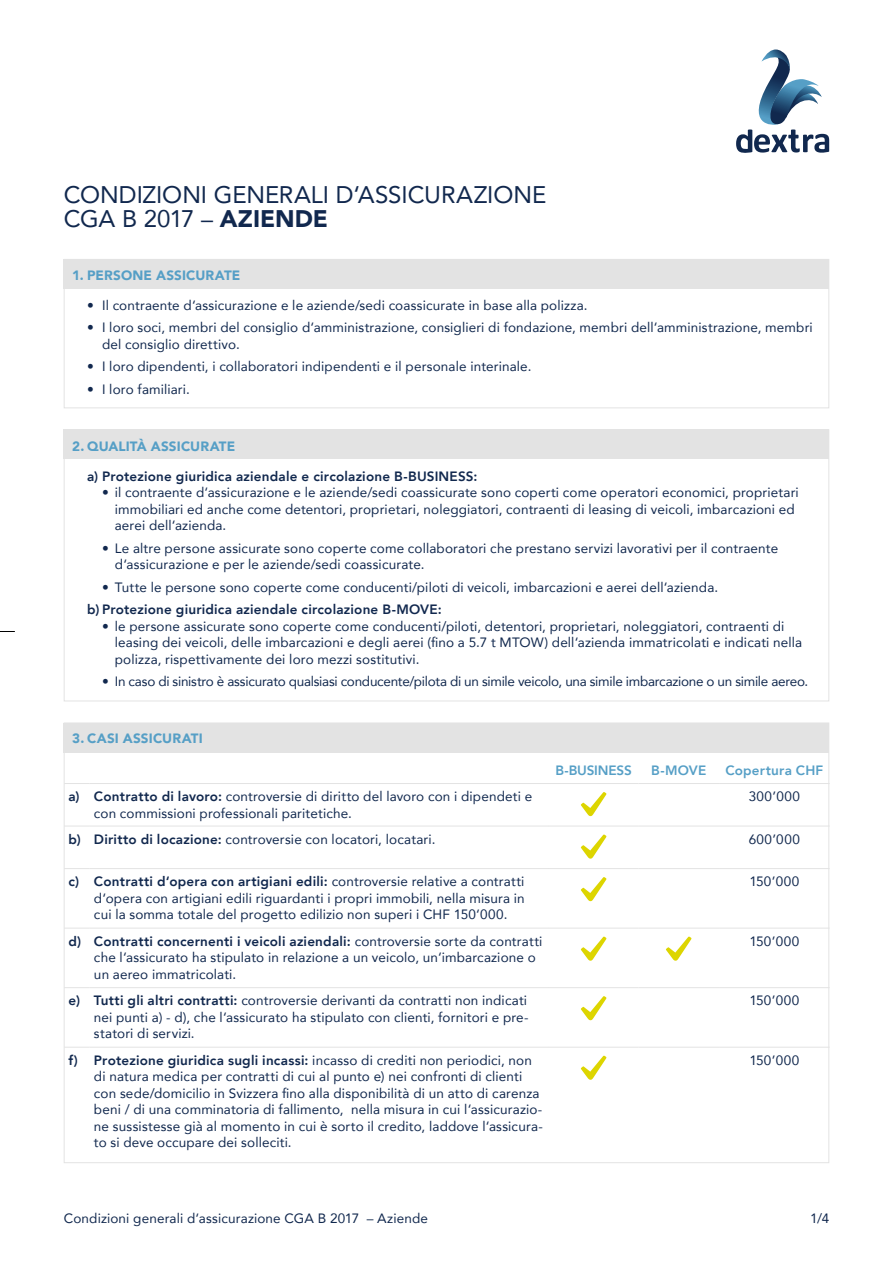
<style>
.page{position:relative;width:893px;height:1263px;background:#fff}
.page>*{position:absolute;margin:0;border:0;box-sizing:border-box;transform-origin:0 0}
.t1{font:24px/24px "Avenir";color:#11284e}
.t2{font:13.5px/16.5px "Avenir";letter-spacing:.01em;color:#11284e}
.t3{font:13.5px "Avenir";letter-spacing:-.02em;color:#11284e}
.t4{font:800 13.5px "Avenir";letter-spacing:.015em;color:#11284e}
.t5{font:900 13.5px "Avenir";letter-spacing:.01em;color:#569fc6}
.t6{font:800 13.5px "Avenir";letter-spacing:.015em;color:#569fc6}
.t7{font:800 13.5px "Avenir";letter-spacing:-.015em;color:#569fc6}
.s1{font-weight:900}
.s2{font-weight:800}
</style>
<div class="page">
<svg style="left:0;top:631px;width:15px;height:1px"></svg>
<svg style="left:736px;top:50px;width:93px;height:103px"></svg>
<div style="left:64px;top:259px;width:765px;height:30px;background:#e3e3e3"></div>
<div style="left:64px;top:429px;width:765px;height:30px;background:#e3e3e3"></div>
<div style="left:64px;top:723px;width:765px;height:29px;background:#e3e3e3"></div>
<svg style="left:64px;top:826px;width:26px;height:1px"></svg>
<hr style="left:90px;top:826px;width:459px;height:1px;background:#e3e3e3">
<hr style="left:549px;top:826px;width:89px;height:1px;background:#e3e3e3">
<hr style="left:638px;top:826px;width:81px;height:1px;background:#e3e3e3">
<hr style="left:719px;top:826px;width:111px;height:1px;background:#e3e3e3">
<svg style="left:64px;top:868px;width:26px;height:1px"></svg>
<hr style="left:90px;top:868px;width:459px;height:1px;background:#e3e3e3">
<hr style="left:549px;top:868px;width:89px;height:1px;background:#e3e3e3">
<hr style="left:638px;top:868px;width:81px;height:1px;background:#e3e3e3">
<hr style="left:719px;top:868px;width:111px;height:1px;background:#e3e3e3">
<svg style="left:64px;top:928px;width:26px;height:1px"></svg>
<hr style="left:90px;top:928px;width:459px;height:1px;background:#e3e3e3">
<hr style="left:549px;top:928px;width:89px;height:1px;background:#e3e3e3">
<hr style="left:638px;top:928px;width:81px;height:1px;background:#e3e3e3">
<hr style="left:719px;top:928px;width:111px;height:1px;background:#e3e3e3">
<svg style="left:64px;top:987px;width:26px;height:1px"></svg>
<hr style="left:90px;top:987px;width:459px;height:1px;background:#e3e3e3">
<hr style="left:549px;top:987px;width:89px;height:1px;background:#e3e3e3">
<hr style="left:638px;top:987px;width:81px;height:1px;background:#e3e3e3">
<hr style="left:719px;top:987px;width:111px;height:1px;background:#e3e3e3">
<svg style="left:64px;top:1047px;width:26px;height:1px"></svg>
<hr style="left:90px;top:1047px;width:459px;height:1px;background:#e3e3e3">
<hr style="left:549px;top:1047px;width:89px;height:1px;background:#e3e3e3">
<hr style="left:638px;top:1047px;width:81px;height:1px;background:#e3e3e3">
<hr style="left:719px;top:1047px;width:111px;height:1px;background:#e3e3e3">
<svg style="left:64px;top:783px;width:26px;height:1px"></svg>
<hr style="left:90px;top:783px;width:459px;height:1px;background:#e3e3e3">
<hr style="left:549px;top:783px;width:89px;height:1px;background:#e3e3e3">
<hr style="left:638px;top:783px;width:81px;height:1px;background:#e3e3e3">
<hr style="left:719px;top:783px;width:111px;height:1px;background:#e3e3e3">
<svg style="left:581px;top:792px;width:25px;height:24px"></svg>
<svg style="left:581px;top:834px;width:25px;height:25px"></svg>
<svg style="left:581px;top:877px;width:25px;height:24px"></svg>
<svg style="left:581px;top:936px;width:25px;height:25px"></svg>
<svg style="left:666px;top:936px;width:25px;height:25px"></svg>
<svg style="left:581px;top:996px;width:25px;height:24px"></svg>
<svg style="left:581px;top:1055px;width:25px;height:25px"></svg>
<h1 class="t1" style="left:64px;top:182px;width:484px">CONDIZIONI GENERALI D‘ASSICURAZIONE<br>CGA B 2017 – <span class="s1">AZIENDE</span></h1>
<p class="t5" style="left:72px;top:263px;width:170px">1. PERSONE ASSICURATE</p>
<p class="t2" style="left:87px;top:296px;width:502px"><span class="s2">•</span> Il contraente d‘assicurazione e le aziende/sedi coassicurate in base alla polizza.</p>
<p class="t2" style="left:102px;top:319px;width:712px;text-indent:-15px">• I loro soci, membri del consiglio d‘amministrazione, consiglieri di fondazione, membri dell‘amministrazione, membri del consiglio direttivo.</p>
<p class="t2" style="left:87px;top:358px;width:446px">• I loro dipendenti, i collaboratori indipendenti e il personale interinale.</p>
<p class="t2" style="left:87px;top:380px;width:104px">• I loro familiari.</p>
<p class="t5" style="left:72px;top:434px;width:164px">2. QUALITÀ ASSICURATE</p>
<p class="t4" style="left:87px;top:465px;width:392px">a) Protezione giuridica aziendale e circolazione B-BUSINESS:</p>
<p class="t2" style="left:115px;top:484px;width:686px;text-indent:-13px"><span class="s1">•</span> il contraente d‘assicurazione e le aziende/sedi coassicurate sono coperti come operatori economici, proprietari immobiliari ed anche come detentori, proprietari, noleggiatori, contraenti di leasing di veicoli, imbarcazioni ed aerei dell‘azienda.</p>
<p class="t2" style="left:115px;top:539px;width:665px;text-indent:-13px"><span class="s1">•</span> Le altre persone assicurate sono coperte come collaboratori che prestano servizi lavorativi per il contraente d‘assicurazione e per le aziende/sedi coassicurate.</p>
<p class="t2" style="left:102px;top:578px;width:618px">• Tutte le persone sono coperte come conducenti/piloti di veicoli, imbarcazioni e aerei dell‘azienda.</p>
<p class="t4" style="left:87px;top:599px;width:356px">b) Protezione giuridica aziendale circolazione B-MOVE:</p>
<p class="t2" style="left:115px;top:617px;width:689px;text-indent:-13px"><span class="s1">•</span> le persone assicurate sono coperte come conducenti/piloti, detentori, proprietari, noleggiatori, contraenti di leasing dei veicoli, delle imbarcazioni e degli aerei (fino a 5.7 t MTOW) dell‘azienda immatricolati e indicati nella polizza, rispettivamente dei loro mezzi sostitutivi.</p>
<p class="t3" style="left:102px;top:671px;width:708px">• In caso di sinistro è assicurato qualsiasi conducente/pilota di un simile veicolo, una simile imbarcazione o un simile aereo.</p>
<p class="t5" style="left:72px;top:727px;width:132px">3. CASI ASSICURATI</p>
<p class="t7" style="left:555px;top:760px;width:78px">B-BUSINESS</p>
<p class="t6" style="left:651px;top:760px;width:57px">B-MOVE</p>
<p class="t6" style="left:725px;top:760px;width:99px">Copertura CHF</p>
<p class="t2" style="left:94px;top:788px;width:440px;text-indent:-26px"><span class="s2">a) Contratto di lavoro:</span> controversie di diritto del lavoro con i dipendeti e con commissioni professionali paritetiche.</p>
<p class="t2" style="left:749px;top:788px;width:53px">300’000</p>
<p class="t2" style="left:68px;top:830px;width:369px"><span class="s2">b) Diritto di locazione:</span> controversie con locatori, locatari.</p>
<p class="t2" style="left:749px;top:830px;width:53px">600’000</p>
<p class="t2" style="left:94px;top:873px;width:432px;text-align:justify;text-indent:-26px"><span class="s2">c) Contratti d‘opera con artigiani edili:</span> controversie relative a contratti d‘opera con artigiani edili riguardanti i propri immobili, nella misura in cui la somma totale del progetto edilizio non superi i CHF 150‘000.</p>
<p class="t2" style="left:749px;top:873px;width:51px">150’000</p>
<p class="t2" style="left:94px;top:932px;width:450px;text-indent:-26px"><span class="s2">d) Contratti concernenti i veicoli aziendali:</span> controversie sorte da contratti che l‘assicurato ha stipulato in relazione a un veicolo, un‘imbarcazione o un aereo immatricolati.</p>
<p class="t2" style="left:749px;top:932px;width:51px">150’000</p>
<p class="t2" style="left:94px;top:992px;width:436px;text-align:justify;text-indent:-26px"><span class="s2">e) Tutti gli altri contratti:</span> controversie derivanti da contratti non indicati nei punti a) - d), che l‘assicurato ha stipulato con clienti, fornitori e pre&shy;statori di servizi.</p>
<p class="t2" style="left:749px;top:992px;width:51px">150’000</p>
<p class="t2" style="left:94px;top:1051px;width:450px;text-indent:-26px"><span class="s2">f) Protezione giuridica sugli incassi:</span> incasso di crediti non periodici, non di natura medica per contratti di cui al punto e) nei confronti di clienti con sede/domicilio in Svizzera fino alla disponibilità di un atto di carenza beni / di una comminatoria di fallimento, nella misura in cui l‘assicurazio&shy;ne sussistesse già al momento in cui è sorto il credito, laddove l‘assicura&shy;to si deve occupare dei solleciti.</p>
<p class="t2" style="left:749px;top:1051px;width:51px">150’000</p>
<p class="t2" style="left:64px;top:1210px;width:366px">Condizioni generali d‘assicurazione CGA B 2017 – Aziende</p>
<p class="t2" style="left:810px;top:1210px;width:21px">1/4</p>
</div>
